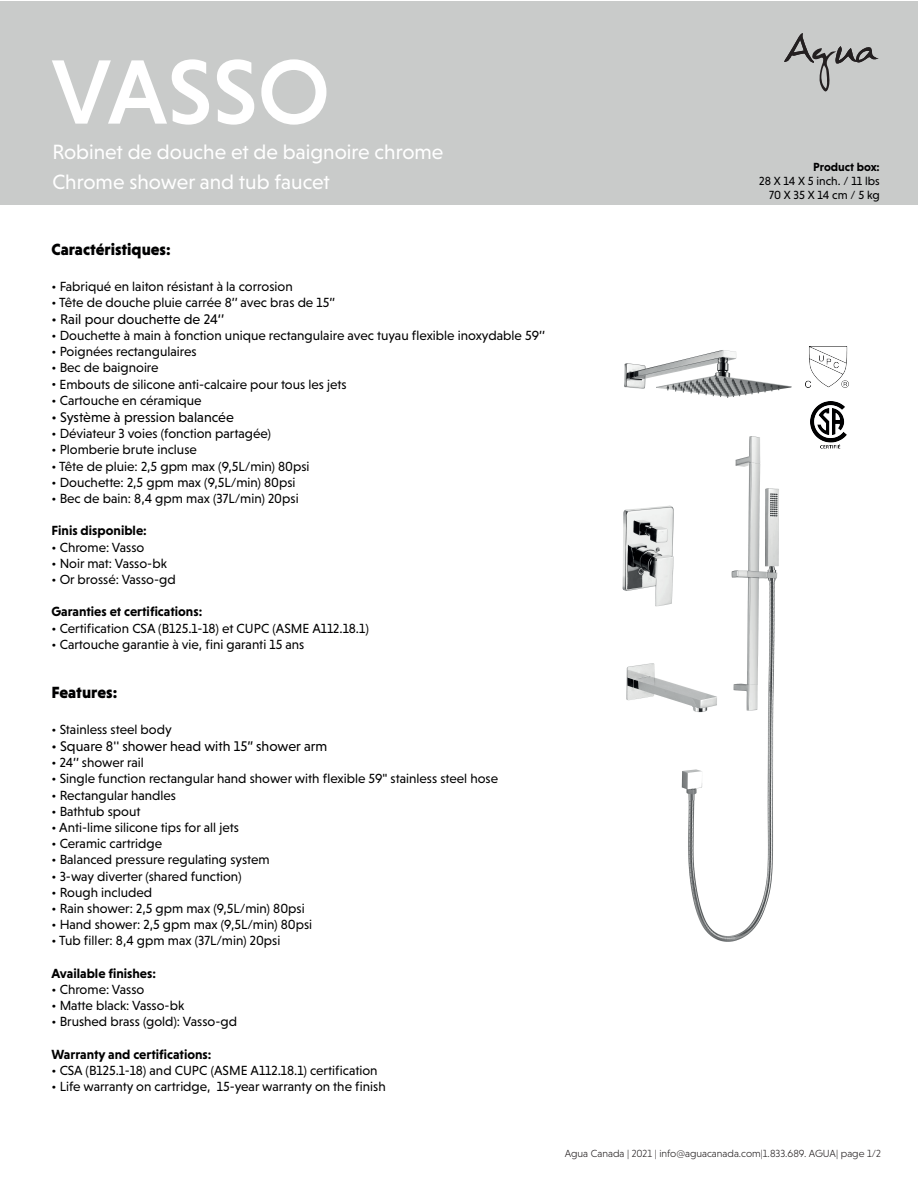
<style>
.page{position:relative;width:918px;height:1188px;background:#fff}
.page>*{position:absolute;margin:0;border:0;box-sizing:border-box;transform-origin:0 0}
.t1{font:500 93px "Niveau Grotesk";color:#fff}
.t2{font:21px/29.4px "Niveau Grotesk";color:#fff}
.t3{font:900 16.5px "Niveau Grotesk";color:#000001}
.t4{font:14.25px "Niveau Grotesk";color:#000001}
.t5{font:13.5px "Niveau Grotesk";color:#000001}
.t6{font:700 13.5px "Niveau Grotesk";color:#000001}
.t7{font:12px/14.4px "Niveau Grotesk";color:#000001;text-align:right}
.t8{font:700 12px "Niveau Grotesk";color:#000001}
.t9{font:300 10.5px "Niveau Grotesk";color:#231f20}
</style>
<div class="page">
<div style="left:0;top:1px;width:918px;height:204px;background:#c9cbca"></div>
<svg style="left:784px;top:33px;width:95px;height:59px"></svg>
<img style="left:622px;top:350px;width:184px;height:592px">
<img style="left:806px;top:346px;width:43px;height:42px">
<img style="left:810px;top:401px;width:37px;height:48px">
<h1 class="t1" style="left:51px;top:39px;width:280px">VASSO</h1>
<h2 class="t2" style="left:52px;top:137px;width:393px">Robinet de douche et de baignoire chrome<br>Chrome shower and tub faucet</h2>
<p class="t3" style="left:51px;top:239px;width:121px">Caractéristiques:</p>
<p class="t5" style="left:51px;top:278px;width:243px">• Fabriqué en laiton résistant à la corrosion</p>
<p class="t5" style="left:51px;top:295px;width:285px">• Tête de douche pluie carrée 8’’ avec bras de 15’’</p>
<p class="t4" style="left:51px;top:311px;width:174px">• Rail pour douchette de 24‘’</p>
<p class="t5" style="left:51px;top:328px;width:495px">• Douchette à main à fonction unique rectangulaire avec tuyau flexible inoxydable 59’’</p>
<p class="t5" style="left:51px;top:344px;width:147px">• Poignées rectangulaires</p>
<p class="t5" style="left:51px;top:360px;width:109px">• Bec de baignoire</p>
<p class="t5" style="left:51px;top:376px;width:297px">• Embouts de silicone anti-calcaire pour tous les jets</p>
<p class="t5" style="left:51px;top:393px;width:152px">• Cartouche en céramique</p>
<p class="t4" style="left:51px;top:409px;width:184px">• Système à pression balancée</p>
<p class="t5" style="left:51px;top:426px;width:221px">• Déviateur 3 voies (fonction partagée)</p>
<p class="t5" style="left:51px;top:442px;width:147px">• Plomberie brute incluse</p>
<p class="t5" style="left:51px;top:458px;width:260px">• Tête de pluie: 2,5 gpm max (9,5L/min) 80psi</p>
<p class="t5" style="left:51px;top:475px;width:246px">• Douchette: 2,5 gpm max (9,5L/min) 80psi</p>
<p class="t5" style="left:51px;top:491px;width:249px">• Bec de bain: 8,4 gpm max (37L/min) 20psi</p>
<p class="t6" style="left:51px;top:523px;width:97px">Finis disponible:</p>
<p class="t5" style="left:51px;top:539px;width:94px">• Chrome: Vasso</p>
<p class="t5" style="left:51px;top:556px;width:117px">• Noir mat: Vasso-bk</p>
<p class="t5" style="left:51px;top:572px;width:126px">• Or brossé: Vasso-gd</p>
<p class="t6" style="left:51px;top:604px;width:152px">Garanties et certifications:</p>
<p class="t5" style="left:51px;top:620px;width:319px">• Certification CSA (B125.1-18) et CUPC (ASME A112.18.1)</p>
<p class="t5" style="left:51px;top:637px;width:254px">• Cartouche garantie à vie, fini garanti 15 ans</p>
<p class="t3" style="left:51px;top:683px;width:67px">Features:</p>
<p class="t5" style="left:51px;top:722px;width:122px">• Stainless steel body</p>
<p class="t4" style="left:51px;top:738px;width:277px">• Square 8'' shower head with 15” shower arm</p>
<p class="t5" style="left:51px;top:755px;width:94px">• 24’’ shower rail</p>
<p class="t5" style="left:51px;top:771px;width:448px">• Single function rectangular hand shower with flexible 59" stainless steel hose</p>
<p class="t5" style="left:51px;top:787px;width:126px">• Rectangular handles</p>
<p class="t5" style="left:51px;top:804px;width:91px">• Bathtub spout</p>
<p class="t5" style="left:51px;top:820px;width:189px">• Anti-lime silicone tips for all jets</p>
<p class="t5" style="left:51px;top:836px;width:112px">• Ceramic cartridge</p>
<p class="t5" style="left:51px;top:852px;width:220px">• Balanced pressure regulating system</p>
<p class="t5" style="left:51px;top:868px;width:192px">• 3-way diverter (shared function)</p>
<p class="t5" style="left:51px;top:885px;width:102px">• Rough included</p>
<p class="t5" style="left:51px;top:901px;width:255px">• Rain shower: 2,5 gpm max (9,5L/min) 80psi</p>
<p class="t5" style="left:51px;top:917px;width:262px">• Hand shower: 2,5 gpm max (9,5L/min) 80psi</p>
<p class="t5" style="left:51px;top:933px;width:230px">• Tub filler: 8,4 gpm max (37L/min) 20psi</p>
<p class="t6" style="left:51px;top:965px;width:106px">Available finishes:</p>
<p class="t5" style="left:51px;top:982px;width:94px">• Chrome: Vasso</p>
<p class="t5" style="left:51px;top:998px;width:134px">• Matte black: Vasso-bk</p>
<p class="t5" style="left:51px;top:1014px;width:187px">• Brushed brass (gold): Vasso-gd</p>
<p class="t6" style="left:51px;top:1046px;width:162px">Warranty and certifications:</p>
<p class="t5" style="left:51px;top:1063px;width:328px">• CSA (B125.1-18) and CUPC (ASME A112.18.1) certification</p>
<p class="t5" style="left:51px;top:1079px;width:336px">• Life warranty on cartridge, 15-year warranty on the finish</p>
<p class="t8" style="left:813px;top:160px;width:68px">Product box:</p>
<p class="t7" style="left:759px;top:174px;width:122px">28 X 14 X 5 inch. / 11 lbs<br>70 X 35 X 14 cm / 5 kg</p>
<p class="t9" style="left:565px;top:1148px;width:318px">Agua Canada | 2021 | info@aguacanada.com|1.833.689. AGUA| page 1/2</p>
</div>
